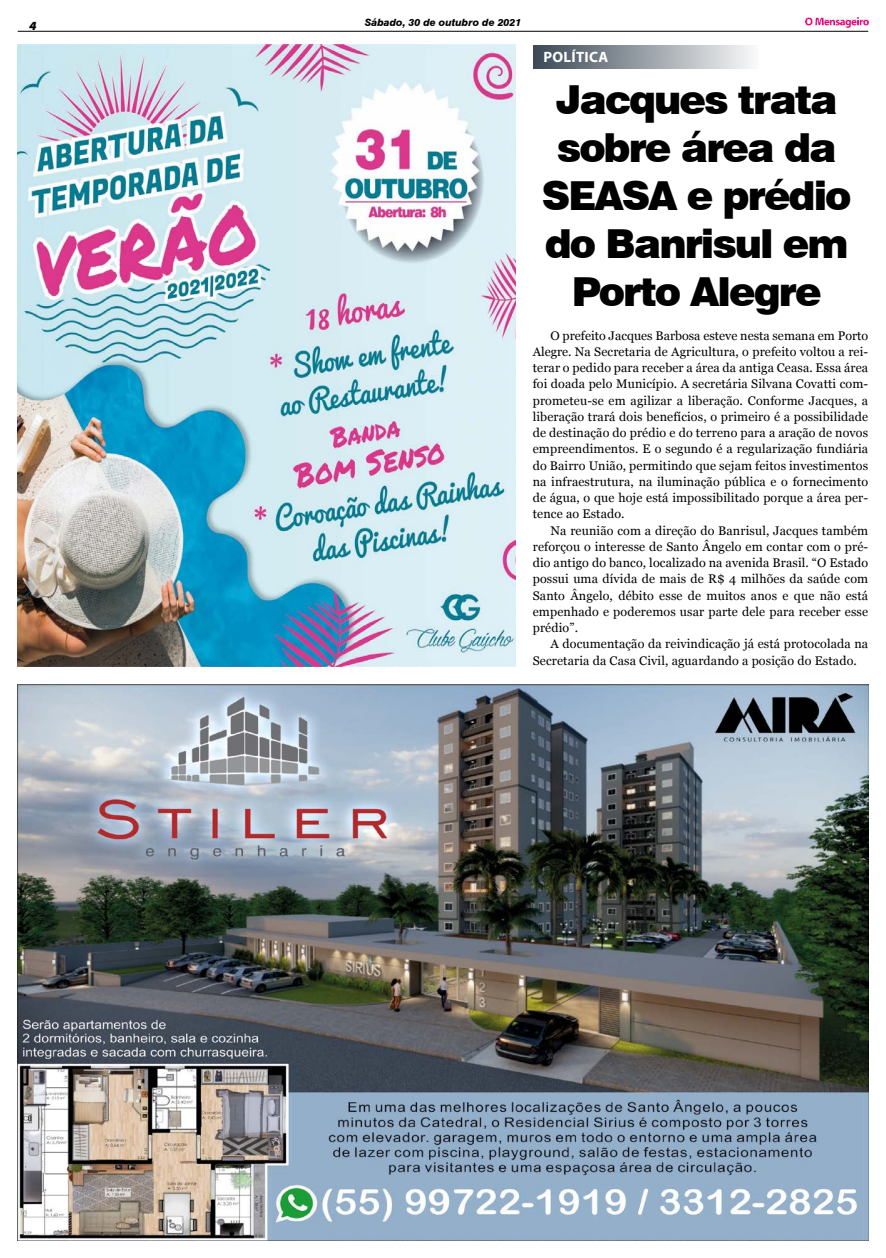
<style>
.page{position:relative;width:886px;height:1258px;background:#fff}
.page>*{position:absolute;margin:0;border:0;box-sizing:border-box;transform-origin:0 0}
.t1{font:900 40px/48px "Swiss 721 BT";letter-spacing:-.05em;color:#000;text-align:center}
.t2{font:700 15px "Myriad Pro";letter-spacing:.02em;color:#fff}
.t3{font:12.5px/16.2px "Georgia";letter-spacing:.01em;color:#000;text-align:justify}
.t4{font:italic 900 semi-expanded 12.5px "Myriad Pro";color:#000}
.t5{font:italic 800 10px "Swiss 721 BT";color:#000}
</style>
<div class="page">
<img style="left:805px;top:18px;width:63px;height:10px">
<hr style="left:18px;top:31px;width:850px;height:1px;background:#000">
<img style="left:18px;top:684px;width:850px;height:556px">
<img style="left:18px;top:45px;width:497px;height:621px">
<div style="left:533px;top:46px;width:226px;height:23px;background:linear-gradient(to right,#3b4856,#f9f9fa)"></div>
<p class="t4" style="left:29px;top:18px;width:9px">4</p>
<p class="t5" style="left:365px;top:16px;width:158px">Sábado, 30 de outubro de 2021</p>
<p class="t2" style="left:543px;top:47px;width:66px">POLÍTICA</p>
<h1 class="t1" style="left:542px;top:76px;width:311px">Jacques trata sobre área da<br>SEASA e prédio do Banrisul em<br>Porto Alegre</h1>
<p class="t3" style="left:533px;top:327px;width:337px;text-indent:18px">O prefeito Jacques Barbosa esteve nesta semana em Porto Alegre. Na Secretaria de Agricultura, o prefeito voltou a rei&shy;terar o pedido para receber a área da antiga Ceasa. Essa área foi doada pelo Município. A secretária Silvana Covatti com&shy;prometeu-se em agilizar a liberação. Conforme Jacques, a liberação trará dois benefícios, o primeiro é a possibilidade de destinação do prédio e do terreno para a aração de novos empreendimentos. E o segundo é a regularização fundiária do Bairro União, permitindo que sejam feitos investimentos na infraestrutura, na iluminação pública e o fornecimento de água, o que hoje está impossibilitado porque a área per&shy;tence ao Estado.</p>
<p class="t3" style="left:533px;top:522px;width:337px;text-indent:18px">Na reunião com a direção do Banrisul, Jacques também reforçou o interesse de Santo Ângelo em contar com o pré&shy;dio antigo do banco, localizado na avenida Brasil. “O Estado possui uma dívida de mais de R$ 4 milhões da saúde com Santo Ângelo, débito esse de muitos anos e que não está empenhado e poderemos usar parte dele para receber esse prédio”.</p>
<p class="t3" style="left:533px;top:636px;width:337px;text-indent:18px">A documentação da reivindicação já está protocolada na<br>Secretaria da Casa Civil, aguardando a posição do Estado.</p>
</div>
